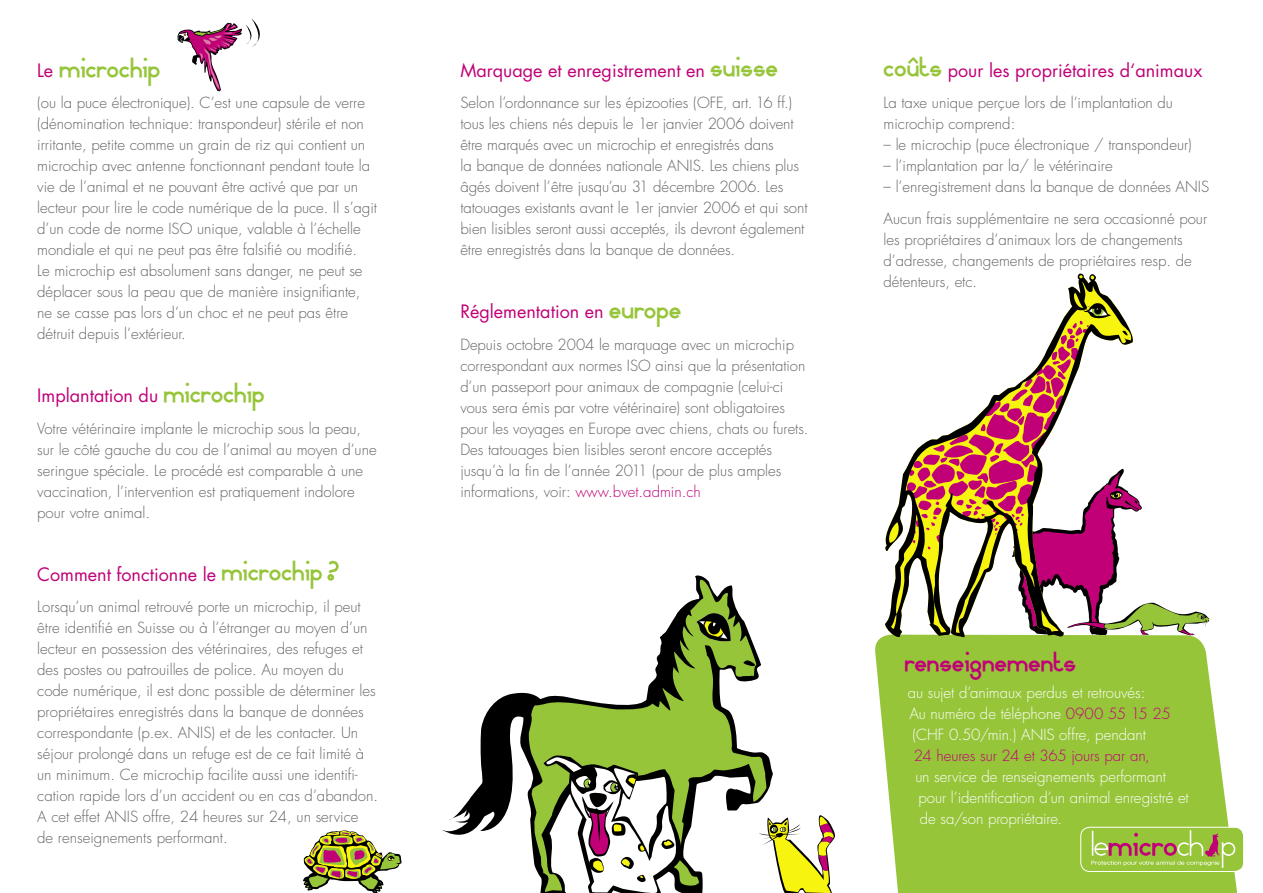
<style>
.page{position:relative;width:1263px;height:893px;background:#fff}
.page>*{position:absolute;margin:0;border:0;box-sizing:border-box;transform-origin:0 0}
.t1{font:27px "Mamma Gamma";color:#c10077}
.t2{font:27px "Mamma Gamma";color:#97c53a}
.Grundtext_franz{font:18px "Futura";color:#c10077}
.Grundtext_franz-2{font:300 15px/21px "Futura";color:#636363}
.t3{font:300 15px "Futura";letter-spacing:-.005em;color:#fff}
.t4{font:300 15px "Futura";letter-spacing:-.005em;color:#c10077}
.s1{font-family:"Futura";font-size:18px;color:#c10077}
.s2{font-family:"Mamma Gamma";font-size:27px;color:#97c53a}
.s3{color:#c10077}
</style>
<div class="page">
<svg style="left:875px;top:639px;width:363px;height:254px;background:#9fc94a"></svg>
<svg style="left:327px;top:560px;width:12px;height:21px"></svg>
<svg style="left:303px;top:830px;width:99px;height:63px"></svg>
<svg style="left:178px;top:18px;width:82px;height:73px"></svg>
<svg style="left:480px;top:575px;width:293px;height:318px"></svg>
<svg style="left:528px;top:580px;width:238px;height:312px"></svg>
<svg style="left:731px;top:792px;width:10px;height:17px"></svg>
<svg style="left:648px;top:596px;width:108px;height:114px"></svg>
<svg style="left:875px;top:275px;width:273px;height:371px"></svg>
<svg style="left:906px;top:301px;width:303px;height:338px"></svg>
<svg style="left:1078px;top:274px;width:18px;height:7px"></svg>
<svg style="left:442px;top:755px;width:70px;height:100px"></svg>
<svg style="left:759px;top:812px;width:76px;height:81px"></svg>
<svg style="left:544px;top:755px;width:142px;height:138px"></svg>
<svg style="left:908px;top:57px;width:11px;height:7px"></svg>
<svg style="left:1080px;top:827px;width:164px;height:44px;background:#a4ba52"></svg>
<p class="t2" style="left:37px;top:57px;width:125px"><span class="s1">Le</span> MICROCHIP</p>
<p class="Grundtext_franz-2" style="left:37px;top:92px;width:341px">(ou la puce électronique). C’est une capsule de verre (dénomination technique: transpondeur) stérile et non irritante, petite comme un grain de riz qui contient un microchip avec antenne fonctionnant pendant toute la vie de l’animal et ne pouvant être activé que par un lecteur pour lire le code numérique de la puce. Il s’agit d’un code de norme ISO unique, valable à l’échelle mondiale et qui ne peut pas être falsifié ou modifié.<br>Le microchip est absolument sans danger, ne peut se déplacer sous la peau que de manière insignifiante, ne se casse pas lors d’un choc et ne peut pas être détruit depuis l’extérieur.</p>
<p class="Grundtext_franz" style="left:37px;top:383px;width:229px">Implantation du <span class="s2">MICROCHIP</span></p>
<p class="Grundtext_franz-2" style="left:37px;top:418px;width:341px">Votre vétérinaire implante le microchip sous la peau, sur le côté gauche du cou de l’animal au moyen d’une seringue spéciale. Le procédé est comparable à une vaccination, l’intervention est pratiquement indolore pour votre animal.</p>
<p class="Grundtext_franz" style="left:37px;top:562px;width:301px">Comment fonctionne le <span class="s2">MICROCHIP ?</span></p>
<p class="Grundtext_franz-2" style="left:37px;top:596px;width:342px">Lorsqu’un animal retrouvé porte un microchip, il peut être identifié en Suisse ou à l’étranger au moyen d’un lecteur en possession des vétérinaires, des refuges et des postes ou patrouilles de police. Au moyen du code numérique, il est donc possible de déterminer les propriétaires enregistrés dans la banque de données correspondante (p.ex. ANIS) et de les contacter. Un séjour prolongé dans un refuge est de ce fait limité à un minimum. Ce microchip facilite aussi une identifi&shy;cation rapide lors d’un accident ou en cas d’abandon.<br>A cet effet ANIS offre, 24 heures sur 24, un service de renseignements performant.</p>
<p class="Grundtext_franz" style="left:460px;top:58px;width:319px">Marquage et enregistrement en <span class="s2">SUISSE</span></p>
<p class="Grundtext_franz-2" style="left:460px;top:92px;width:349px">Selon l’ordonnance sur les épizooties (OFE, art. 16 ff.) tous les chiens nés depuis le 1er janvier 2006 doivent être marqués avec un microchip et enregistrés dans<br>la banque de données nationale ANIS. Les chiens plus âgés doivent l’être jusqu’au 31 décembre 2006. Les tatouages existants avant le 1er janvier 2006 et qui sont bien lisibles seront aussi acceptés, ils devront également être enregistrés dans la banque de données.</p>
<p class="Grundtext_franz" style="left:460px;top:299px;width:223px">Réglementation en <span class="s2">EUROPE</span></p>
<p class="Grundtext_franz-2" style="left:460px;top:334px;width:350px">Depuis octobre 2004 le marquage avec un microchip correspondant aux normes ISO ainsi que la présentation d’un passeport pour animaux de compagnie (celui-ci vous sera émis par votre vétérinaire) sont obligatoires pour les voyages en Europe avec chiens, chats ou furets.<br>Des tatouages bien lisibles seront encore acceptés jusqu’à la fin de l’année 2011 (pour de plus amples informations, voir: <span class="s3">www.bvet.admin.ch</span></p>
<p class="Grundtext_franz" style="left:883px;top:58px;width:320px"><span class="s2">COUTS</span> pour les propriétaires d‘animaux</p>
<p class="Grundtext_franz-2" style="left:883px;top:92px;width:291px">La taxe unique perçue lors de l’implantation du microchip comprend:</p>
<p class="Grundtext_franz-2" style="left:883px;top:134px;width:310px">– le microchip (puce électronique / transpondeur)</p>
<p class="Grundtext_franz-2" style="left:883px;top:155px;width:231px">– l’implantation par la/ le vétérinaire</p>
<p class="Grundtext_franz-2" style="left:883px;top:176px;width:327px">– l’enregistrement dans la banque de données ANIS</p>
<p class="Grundtext_franz-2" style="left:883px;top:208px;width:325px">Aucun frais supplémentaire ne sera occasionné pour les propriétaires d’animaux lors de changements d’adresse, changements de propriétaires resp. de détenteurs, etc.</p>
<p class="t1" style="left:905px;top:652px;width:173px">RENSEIGNEMENTS</p>
<p class="t3" style="left:908px;top:683px;width:239px">au sujet d’animaux perdus et retrouvés:</p>
<p class="t3" style="left:909px;top:704px;width:263px">Au numéro de téléphone <span class="s3">0900 55 15 25</span></p>
<p class="t3" style="left:912px;top:725px;width:235px">(CHF 0.50/min.) ANIS offre, pendant</p>
<p class="t4" style="left:914px;top:746px;width:237px">24 heures sur 24 et 365 jours par an,</p>
<p class="t3" style="left:915px;top:767px;width:252px">un service de renseignements performant</p>
<p class="t3" style="left:918px;top:788px;width:272px">pour l’identification d’un animal enregistré et</p>
<p class="t3" style="left:920px;top:809px;width:144px">de sa/son propriétaire.</p>
</div>
